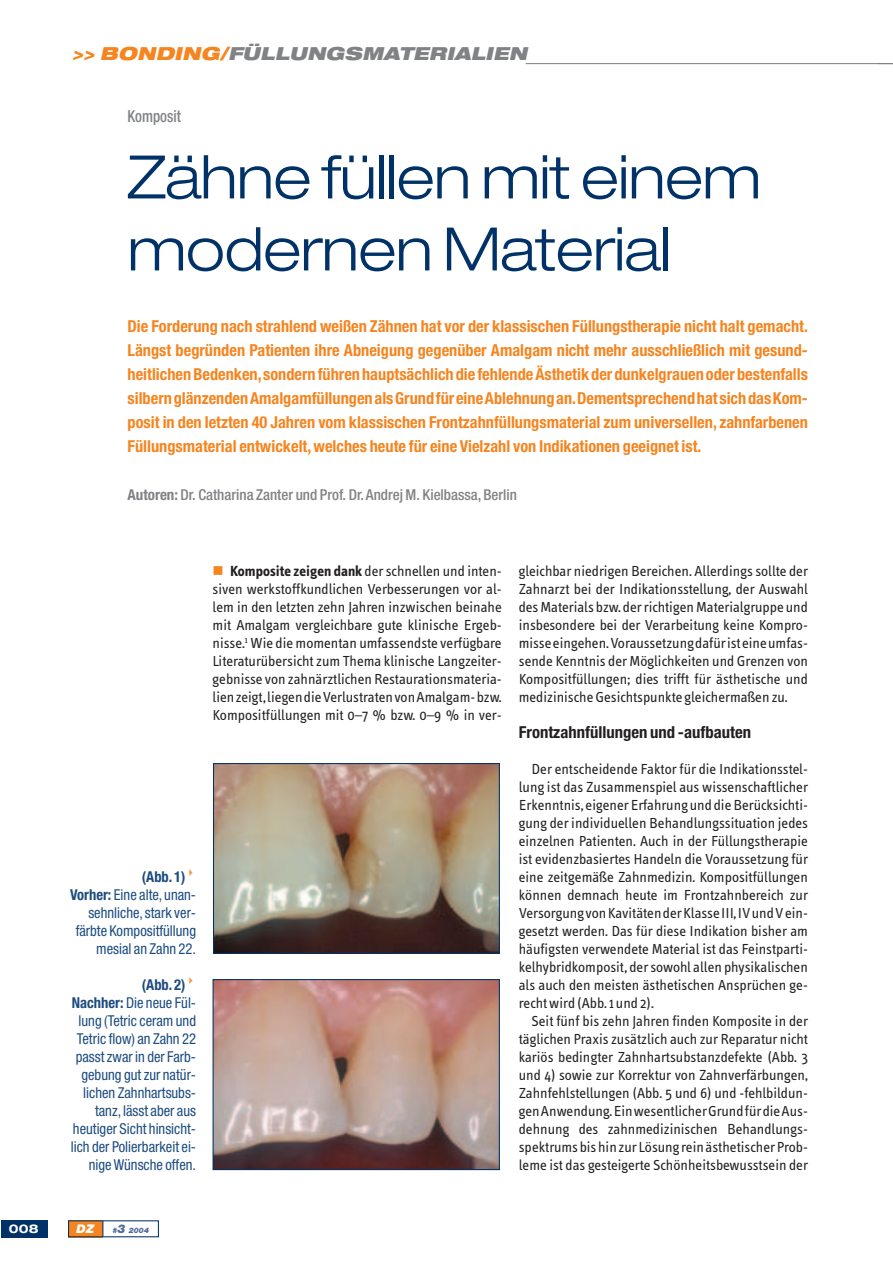
<style>
.page{position:relative;width:893px;height:1263px;background:#fff}
.page>*{position:absolute;margin:0;border:0;box-sizing:border-box;transform-origin:0 0}
.t1{font:300 expanded 60px/72px "Helvetica Neue";letter-spacing:-.01em;color:#003268}
.t2{font:italic 900 expanded 18px "Helvetica Neue";letter-spacing:.015em;color:#808285}
.t3{font:700 condensed 16.5px/24px "Helvetica Neue";color:#f58520;text-align:justify}
.t4{font:700 condensed 16.5px "Helvetica Neue";color:#231f20}
.t5{font:500 condensed 16.5px "Helvetica Neue";color:#808285;scale:.9 1}
.t6{font:15px/18px "Info Text";color:#231f20;text-align:justify}
.t7{font:condensed 15px "Helvetica Neue";color:#1d4c7f}
.t8{font:500 condensed 15px "Helvetica Neue";color:#808285}
.t9{font:700 condensed 15px "Helvetica Neue";color:#1d4c7f}
.t10{font:700 expanded 12px "Helvetica Neue";color:#fff}
.t11{font:italic 900 12px "Helvetica Neue";color:#fff}
.t12{font:italic 900 7.5px "Helvetica Neue";color:#516b98}
.s1{color:#f58520}
.s2{font-weight:700}
.s3{font-size:12px}
</style>
<div class="page">
<hr style="left:526px;top:63px;width:367px;height:1px;background:#808285">
<div style="left:68px;top:1220px;width:35px;height:17px;background:#f58520"></div>
<div style="left:1px;top:1220px;width:47px;height:17px;background:#003268"></div>
<svg style="left:102px;top:1221px;width:1px;height:15px"></svg>
<img style="left:215px;top:981px;width:283px;height:187px">
<div style="left:213px;top:979px;width:287px;height:191px;border:1px solid #003268"></div>
<img style="left:215px;top:765px;width:283px;height:187px">
<div style="left:213px;top:763px;width:287px;height:191px;border:1px solid #003268"></div>
<p class="t2" style="left:72px;top:46px;width:460px"><span class="s1">&gt;&gt; BONDING/</span>FÜLLUNGSMATERIALIEN</p>
<p class="t5" style="left:128px;top:110px;width:61px">Komposit</p>
<h1 class="t1" style="left:128px;top:147px;width:635px">Zähne füllen mit einem modernen Material</h1>
<p class="t3" style="left:128px;top:315px;width:682px">Die Forderung nach strahlend weißen Zähnen hat vor der klassischen Füllungstherapie nicht halt gemacht.<br>Längst begründen Patienten ihre Abneigung gegenüber Amalgam nicht mehr ausschließlich mit gesund&shy;heitlichen Bedenken,sondern führen hauptsächlich die fehlende Ästhetik der dunkelgrauen oder bestenfalls silbern glänzenden Amalgamfüllungen als Grund für eine Ablehnung an.Dementsprechend hat sich das Kom&shy;posit in den letzten 40 Jahren vom klassischen Frontzahnfüllungsmaterial zum universellen, zahnfarbenen Füllungsmaterial entwickelt, welches heute für eine Vielzahl von Indikationen geeignet ist.</p>
<p class="t8" style="left:128px;top:489px;width:391px"><span class="s2">Autoren:</span> Dr. Catharina Zanter und Prof. Dr. Andrej M. Kielbassa, Berlin</p>
<p class="t9" style="left:142px;top:871px;width:45px">(Abb. 1)</p>
<p class="t7" style="left:70px;top:889px;width:127px"><span class="s2">Vorher:</span> Eine alte, unan-</p>
<p class="t7" style="left:88px;top:907px;width:109px">sehnliche, stark ver-</p>
<p class="t7" style="left:76px;top:925px;width:122px">färbte Kompositfüllung</p>
<p class="t7" style="left:96px;top:943px;width:101px">mesial an Zahn 22.</p>
<p class="t9" style="left:142px;top:979px;width:45px">(Abb. 2)</p>
<p class="t7" style="left:72px;top:997px;width:126px"><span class="s2">Nachher:</span> Die neue Fül-</p>
<p class="t7" style="left:79px;top:1015px;width:119px">lung (Tetric ceram und</p>
<p class="t7" style="left:77px;top:1033px;width:121px">Tetric flow) an Zahn 22</p>
<p class="t7" style="left:76px;top:1051px;width:122px">passt zwar in der Farb-</p>
<p class="t7" style="left:81px;top:1069px;width:116px">gebung gut zur natür-</p>
<p class="t7" style="left:83px;top:1087px;width:114px">lichen Zahnhartsubs-</p>
<p class="t7" style="left:95px;top:1105px;width:103px">tanz, lässt aber aus</p>
<p class="t7" style="left:73px;top:1123px;width:125px">heutiger Sicht hinsicht-</p>
<p class="t7" style="left:71px;top:1141px;width:127px">lich der Polierbarkeit ei-</p>
<p class="t7" style="left:89px;top:1159px;width:109px">nige Wünsche offen.</p>
<p class="t6" style="left:213px;top:563px;width:291px;text-indent:17px"><span class="s2">Komposite zeigen dank</span> der schnellen und inten&shy;siven werkstoffkundlichen Verbesserungen vor al&shy;lem in den letzten zehn Jahren inzwischen beinahe mit Amalgam vergleichbare gute klinische Ergeb&shy;nisse.<sup>1</sup> Wie die momentan umfassendste verfügbare Literaturübersicht zum Thema klinische Langzeiter&shy;gebnisse von zahnärztlichen Restaurationsmateria&shy;lien zeigt, liegen die Verlustraten von Amalgam- bzw.<br>Kompositfüllungen mit 0–7 % bzw. 0–9 % in ver-</p>
<p class="t6" style="left:519px;top:563px;width:291px">gleichbar niedrigen Bereichen. Allerdings sollte der Zahnarzt bei der Indikationsstellung, der Auswahl des Materials bzw. der richtigen Materialgruppe und insbesondere bei der Verarbeitung keine Kompro&shy;misse eingehen. Voraussetzung dafür ist eine umfas&shy;sende Kenntnis der Möglichkeiten und Grenzen von Kompositfüllungen; dies trifft für ästhetische und medizinische Gesichtspunkte gleichermaßen zu.</p>
<p class="t4" style="left:519px;top:726px;width:234px">Frontzahnfüllungen und -aufbauten</p>
<p class="t6" style="left:519px;top:761px;width:291px;text-indent:13px">Der entscheidende Faktor für die Indikationsstel&shy;lung ist das Zusammenspiel aus wissenschaftlicher Erkenntnis, eigener Erfahrung und die Berücksichti&shy;gung der individuellen Behandlungssituation jedes einzelnen Patienten. Auch in der Füllungstherapie ist evidenzbasiertes Handeln die Voraussetzung für eine zeitgemäße Zahnmedizin. Kompositfüllungen können demnach heute im Frontzahnbereich zur Versorgung von Kavitäten der Klasse III, IV und V ein&shy;gesetzt werden. Das für diese Indikation bisher am häufigsten verwendete Material ist das Feinstparti&shy;kelhybridkomposit, der sowohl allen physikalischen als auch den meisten ästhetischen Ansprüchen ge&shy;recht wird (Abb. 1 und 2).</p>
<p class="t6" style="left:519px;top:1013px;width:291px;text-indent:13px">Seit fünf bis zehn Jahren finden Komposite in der täglichen Praxis zusätzlich auch zur Reparatur nicht kariös bedingter Zahnhartsubstanzdefekte (Abb. 3 und 4) sowie zur Korrektur von Zahnverfärbungen, Zahnfehlstellungen (Abb. 5 und 6) und -fehlbildun&shy;gen Anwendung. Ein wesentlicher Grund für die Aus&shy;dehnung des zahnmedizinischen Behandlungs&shy;spektrums bis hin zur Lösung rein ästhetischer Prob&shy;leme ist das gesteigerte Schönheitsbewusstsein der</p>
<p class="t10" style="left:9px;top:1224px;width:31px">008</p>
<p class="t11" style="left:77px;top:1224px;width:19px">DZ</p>
<p class="t12" style="left:112px;top:1227px;width:38px">#<span class="s3">3</span> 2004</p>
</div>
